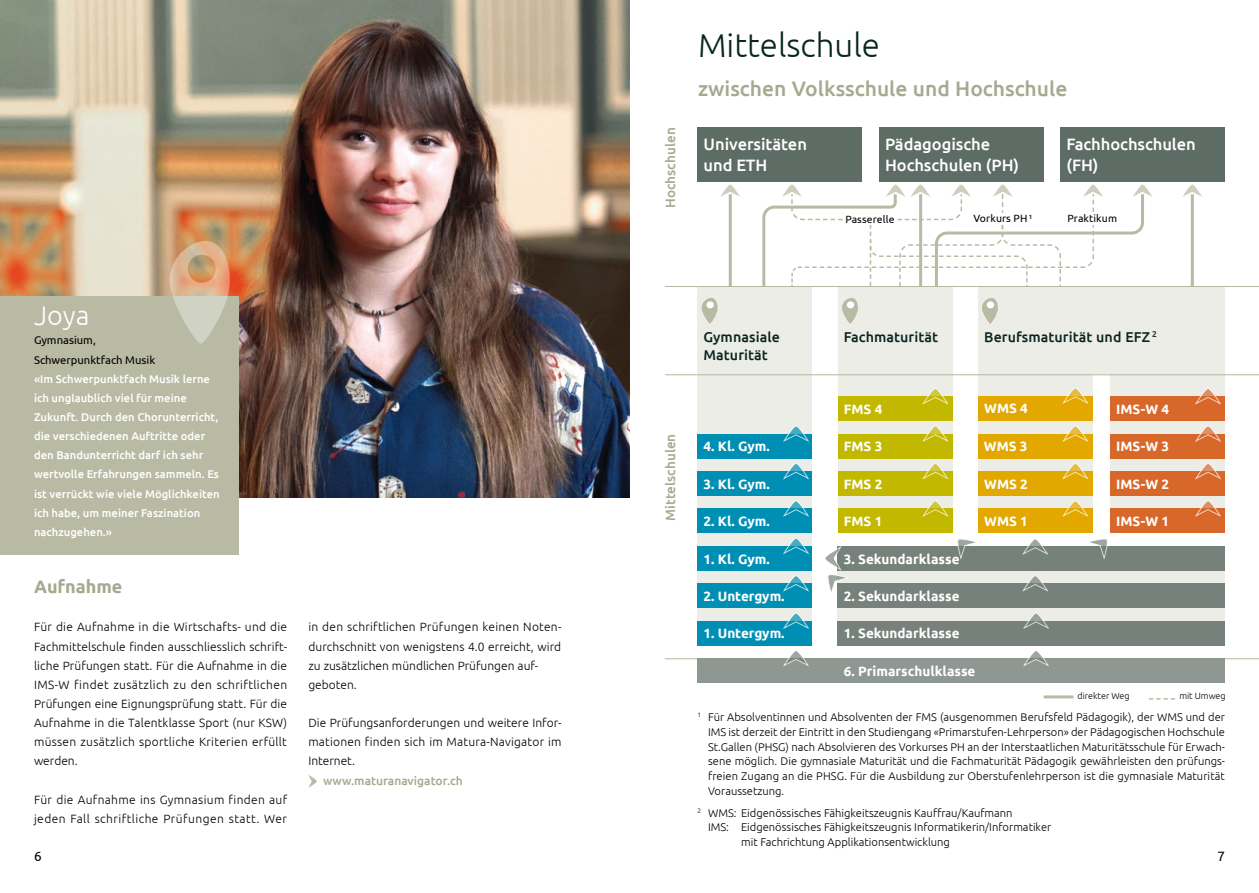
<style>
.page{position:relative;width:1259px;height:893px;background:#fff}
.page>*{position:absolute;margin:0;border:0;box-sizing:border-box;transform-origin:0 0}
.t1{font:300 33px "Ubuntu";color:#09261f}
.t2{font:300 27px "Ubuntu";color:#fff}
.t3{font:500 21px "Ubuntu";color:#a6a98f}
.t4{font:700 18px "Ubuntu";color:#a6a98f}
.t5{font:500 16.5px/21px "Ubuntu";letter-spacing:-.005em;color:#fff}
.t6{font:500 14.25px/18px "Ubuntu";letter-spacing:.005em;color:#09261f}
.t7{font:700 13.5px "Ubuntu";color:#fff}
.t8{font:500 13.5px "Ubuntu";letter-spacing:.005em;color:#a6a98f}
.t9{font:13.5px "Ubuntu";color:#000}
.t10{font:300 12px/19.2px "Ubuntu";letter-spacing:.02em;color:#000;text-align:justify}
.t11{font:500 12px "Ubuntu";color:#a6a98f}
.t12{font:300 11.25px/14.7px "Ubuntu";color:#000;text-align:justify}
.t13{font:500 11.25px/19.2px "Ubuntu";color:#fff}
.t14{font:11.25px/19.2px "Ubuntu";color:#000}
.t15{font:10.5px "Ubuntu";letter-spacing:.01em;color:#000}
.t16{font:300 9px "Ubuntu";color:#000}
</style>
<div class="page">
<div style="left:996px;top:286px;width:229px;height:88px;background:#edede7"></div>
<div style="left:1110px;top:286px;width:115px;height:231px;background:#edede7"></div>
<div style="left:978px;top:286px;width:115px;height:237px;background:#edede7"></div>
<div style="left:838px;top:286px;width:114px;height:237px;background:#edede7"></div>
<div style="left:697px;top:286px;width:115px;height:345px;background:#edede7"></div>
<hr style="left:665px;top:658px;width:594px;height:1px;background:#b8baa3">
<div style="left:697px;top:658px;width:528px;height:25px;background:#8e9792"></div>
<div style="left:1110px;top:509px;width:115px;height:24px;background:#d8672a"></div>
<div style="left:1110px;top:471px;width:115px;height:25px;background:#d8672a"></div>
<div style="left:1110px;top:434px;width:115px;height:24px;background:#d8672a"></div>
<div style="left:1110px;top:396px;width:115px;height:25px;background:#d8672a"></div>
<svg style="left:1195px;top:501px;width:26px;height:16px"></svg>
<svg style="left:1195px;top:463px;width:26px;height:17px"></svg>
<div style="left:978px;top:509px;width:115px;height:24px;background:#e2a800"></div>
<div style="left:978px;top:471px;width:115px;height:25px;background:#e2a800"></div>
<div style="left:978px;top:434px;width:114px;height:24px;background:#e2a800"></div>
<div style="left:978px;top:396px;width:115px;height:24px;background:#e2a800"></div>
<svg style="left:1062px;top:501px;width:26px;height:16px"></svg>
<svg style="left:1062px;top:464px;width:26px;height:16px"></svg>
<svg style="left:1062px;top:426px;width:26px;height:16px"></svg>
<svg style="left:1062px;top:388px;width:26px;height:16px"></svg>
<svg style="left:1195px;top:426px;width:26px;height:16px"></svg>
<svg style="left:1195px;top:389px;width:26px;height:16px"></svg>
<div style="left:838px;top:509px;width:114px;height:24px;background:#c3b800"></div>
<div style="left:838px;top:471px;width:114px;height:25px;background:#c3b800"></div>
<div style="left:838px;top:434px;width:114px;height:24px;background:#c3b800"></div>
<div style="left:838px;top:396px;width:114px;height:25px;background:#c3b800"></div>
<svg style="left:922px;top:501px;width:26px;height:16px"></svg>
<svg style="left:922px;top:464px;width:26px;height:16px"></svg>
<div style="left:838px;top:554px;width:387px;height:88px;background:#edede7"></div>
<div style="left:697px;top:621px;width:115px;height:24px;background:#008fb4"></div>
<div style="left:697px;top:583px;width:115px;height:25px;background:#008fb4"></div>
<div style="left:697px;top:546px;width:115px;height:25px;background:#008fb4"></div>
<div style="left:697px;top:509px;width:115px;height:24px;background:#008fb4"></div>
<div style="left:697px;top:471px;width:115px;height:25px;background:#008fb4"></div>
<div style="left:697px;top:434px;width:115px;height:24px;background:#008fb4"></div>
<div style="left:838px;top:621px;width:387px;height:24px;background:#75817a"></div>
<div style="left:838px;top:583px;width:387px;height:25px;background:#75817a"></div>
<div style="left:838px;top:546px;width:387px;height:25px;background:#75817a"></div>
<svg style="left:1023px;top:613px;width:26px;height:16px"></svg>
<svg style="left:1022px;top:576px;width:26px;height:16px"></svg>
<svg style="left:1022px;top:539px;width:26px;height:16px"></svg>
<svg style="left:957px;top:539px;width:19px;height:21px"></svg>
<svg style="left:825px;top:546px;width:24px;height:52px"></svg>
<svg style="left:1090px;top:539px;width:18px;height:21px"></svg>
<svg style="left:783px;top:538px;width:26px;height:17px"></svg>
<svg style="left:783px;top:575px;width:26px;height:17px"></svg>
<svg style="left:783px;top:613px;width:26px;height:16px"></svg>
<svg style="left:1023px;top:651px;width:26px;height:16px"></svg>
<svg style="left:783px;top:651px;width:26px;height:16px"></svg>
<svg style="left:783px;top:501px;width:26px;height:16px"></svg>
<svg style="left:783px;top:463px;width:26px;height:17px"></svg>
<svg style="left:783px;top:426px;width:26px;height:16px"></svg>
<svg style="left:922px;top:426px;width:26px;height:16px"></svg>
<svg style="left:922px;top:389px;width:26px;height:16px"></svg>
<hr style="left:665px;top:374px;width:594px;height:1px;background:#b8baa3">
<hr style="left:1043px;top:695px;width:30px;height:3px;background:#b8baa3">
<svg style="left:308px;top:775px;width:9px;height:13px"></svg>
<img style="left:0;top:0;width:629px;height:497px">
<div style="left:697px;top:128px;width:165px;height:54px;background:#5d6c65"></div>
<div style="left:1060px;top:128px;width:165px;height:54px;background:#5d6c65"></div>
<div style="left:879px;top:128px;width:164px;height:54px;background:#5d6c65"></div>
<svg style="left:1183px;top:184px;width:19px;height:16px"></svg>
<svg style="left:720px;top:184px;width:20px;height:16px"></svg>
<svg style="left:701px;top:298px;width:17px;height:26px"></svg>
<div style="left:706px;top:301px;width:8px;height:7px;background:#fff;border-radius:50%"></div>
<hr style="left:729px;top:194px;width:3px;height:92px;background:#b8baa3">
<hr style="left:1190px;top:194px;width:3px;height:92px;background:#b8baa3">
<hr style="left:665px;top:286px;width:594px;height:1px;background:#b8baa3">
<svg style="left:762px;top:184px;width:390px;height:140px"></svg>
<div style="left:843px;top:212px;width:53px;height:13px;background:#fff"></div>
<svg style="left:1149px;top:698px;width:26px;height:2px"></svg>
<div style="left:0;top:296px;width:238px;height:258px;background:#b8baa3"></div>
<svg style="left:168px;top:240px;width:63px;height:104px"></svg>
<h2 class="t2" style="left:34px;top:299px;width:57px">Joya</h2>
<p class="t14" style="left:34px;top:330px;width:123px">Gymnasium,<br>Schwerpunktfach Musik</p>
<p class="t13" style="left:34px;top:369px;width:187px">«Im Schwerpunktfach Musik lerne ich unglaublich viel für meine<br>Zukunft. Durch den Chorunterricht, die verschiedenen Auftritte oder den Bandunterricht darf ich sehr wertvolle Erfahrungen sammeln. Es ist verrückt wie viele Möglichkeiten ich habe, um meiner Faszination nachzugehen.»</p>
<h3 class="t4" style="left:34px;top:576px;width:90px">Aufnahme</h3>
<p class="t10" style="left:34px;top:617px;width:255px">Für die Aufnahme in die Wirtschafts- und die Fachmittelschule finden ausschliesslich schrift&shy;liche Prüfungen statt. Für die Aufnahme in die IMS-W findet zusätzlich zu den schriftlichen Prüfungen eine Eignungsprüfung statt. Für die Aufnahme in die Talentklasse Sport (nur KSW) müssen zusätzlich sportliche Kriterien erfüllt werden.</p>
<p class="t10" style="left:34px;top:789px;width:255px">Für die Aufnahme ins Gymnasium finden auf jeden Fall schriftliche Prüfungen statt. Wer</p>
<p class="t10" style="left:308px;top:617px;width:254px;text-align:left">in den schriftlichen Prüfungen keinen Noten&shy;durchschnitt von wenigstens 4.0 erreicht, wird zu zusätzlichen mündlichen Prüfungen auf&shy;geboten.</p>
<p class="t10" style="left:308px;top:713px;width:255px">Die Prüfungsanforderungen und weitere Infor&shy;mationen finden sich im Matura-Navigator im Internet.</p>
<p class="t11" style="left:323px;top:773px;width:141px">www.maturanavigator.ch</p>
<p class="t8" style="left:662px;top:208px;width:82px;rotate:-90deg">Hochschulen</p>
<h1 class="t1" style="left:698px;top:26px;width:183px">Mittelschule</h1>
<h3 class="t3" style="left:698px;top:75px;width:371px">zwischen Volksschule und Hochschule</h3>
<h3 class="t5" style="left:703px;top:133px;width:105px">Universitäten und ETH</h3>
<h3 class="t5" style="left:1066px;top:133px;width:131px">Fachhochschulen (FH)</h3>
<h3 class="t5" style="left:885px;top:133px;width:136px">Pädagogische<br>Hochschulen (PH)</h3>
<p class="t15" style="left:845px;top:213px;width:51px">Passerelle</p>
<p class="t15" style="left:973px;top:212px;width:60px">Vorkurs PH <sup>1</sup></p>
<p class="t15" style="left:1067px;top:212px;width:51px">Praktikum</p>
<p class="t8" style="left:662px;top:521px;width:89px;rotate:-90deg">Mittelschulen</p>
<p class="t6" style="left:703px;top:327px;width:78px">Gymnasiale<br>Maturität</p>
<p class="t6" style="left:844px;top:327px;width:96px">Fachmaturität</p>
<p class="t6" style="left:984px;top:327px;width:174px">Berufsmaturität und EFZ <sup>2</sup></p>
<p class="t7" style="left:844px;top:401px;width:40px">FMS 4</p>
<p class="t7" style="left:984px;top:400px;width:45px">WMS 4</p>
<p class="t7" style="left:1116px;top:401px;width:54px">IMS-W 4</p>
<p class="t7" style="left:703px;top:438px;width:68px">4. Kl. Gym.</p>
<p class="t7" style="left:844px;top:438px;width:40px">FMS 3</p>
<p class="t7" style="left:984px;top:438px;width:45px">WMS 3</p>
<p class="t7" style="left:1116px;top:438px;width:54px">IMS-W 3</p>
<p class="t7" style="left:703px;top:476px;width:68px">3. Kl. Gym.</p>
<p class="t7" style="left:844px;top:476px;width:40px">FMS 2</p>
<p class="t7" style="left:984px;top:476px;width:45px">WMS 2</p>
<p class="t7" style="left:1116px;top:476px;width:54px">IMS-W 2</p>
<p class="t7" style="left:703px;top:513px;width:68px">2. Kl. Gym.</p>
<p class="t7" style="left:844px;top:513px;width:40px">FMS 1</p>
<p class="t7" style="left:984px;top:513px;width:45px">WMS 1</p>
<p class="t7" style="left:1116px;top:513px;width:54px">IMS-W 1</p>
<p class="t7" style="left:703px;top:551px;width:68px">1. Kl. Gym.</p>
<p class="t7" style="left:844px;top:551px;width:117px">3. Sekundarklasse</p>
<p class="t7" style="left:703px;top:588px;width:83px">2. Untergym.</p>
<p class="t7" style="left:844px;top:588px;width:117px">2. Sekundarklasse</p>
<p class="t7" style="left:703px;top:625px;width:83px">1. Untergym.</p>
<p class="t7" style="left:844px;top:625px;width:117px">1. Sekundarklasse</p>
<p class="t7" style="left:844px;top:663px;width:133px">6. Primarschulklasse</p>
<p class="t16" style="left:1077px;top:690px;width:54px">direkter Weg</p>
<p class="t16" style="left:1179px;top:690px;width:48px">mit Umweg</p>
<p class="t12" style="left:708px;top:709px;width:518px;text-indent:-10px"><sup>1</sup> Für Absolventinnen und Absolventen der FMS (ausgenommen Berufsfeld Pädagogik), der WMS und der IMS ist derzeit der Eintritt in den Studiengang «Primarstufen-Lehrperson» der Pädagogischen Hochschule St.Gallen (PHSG) nach Absolvieren des Vorkurses PH an der Interstaatlichen Maturitätsschule für Erwach&shy;sene möglich. Die gymnasiale Maturität und die Fachmaturität Pädagogik gewährleisten den prüfungs&shy;freien Zugang an die PHSG. Für die Ausbildung zur Oberstufenlehrperson ist die gymnasiale Maturität Voraussetzung.</p>
<p class="t12" style="left:697px;top:805px;width:317px"><sup>2</sup> WMS: Eidgenössisches Fähigkeitszeugnis Kauffrau/Kaufmann</p>
<p class="t12" style="left:708px;top:820px;width:345px">IMS: Eidgenössisches Fähigkeitszeugnis Informatikerin/Informatiker</p>
<p class="t12" style="left:741px;top:834px;width:210px">mit Fachrichtung Applikationsentwicklung</p>
<p class="t9" style="left:34px;top:848px;width:9px">6</p>
<p class="t9" style="left:1217px;top:848px;width:9px">7</p>
</div>
